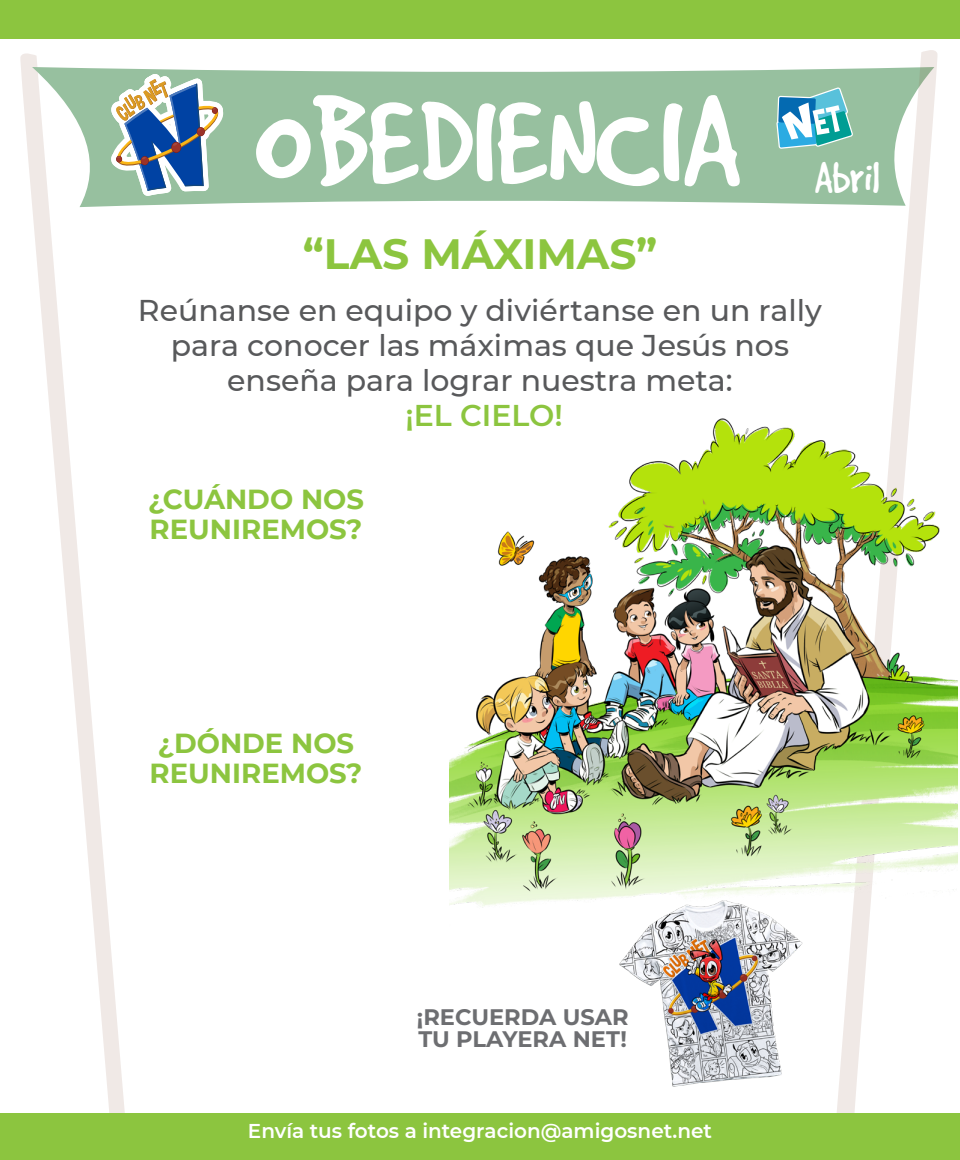
<style>
.page{position:relative;width:960px;height:1160px;background:#fff}
.page>*{position:absolute;margin:0;border:0;box-sizing:border-box;transform-origin:0 0}
.t1{font:142.75px "Good Dog Plain";color:#fff}
.t2{font:48.5px "Good Dog Plain";color:#fff;scale:.9 1}
.t3{font:100 42.5px "Montserrat";color:#8cc53f}
.t4{font:500 30px/35px "Montserrat";color:#58595b;text-align:center}
.t5{font:600 30px "Montserrat";color:#8cc53f}
.t6{font:700 27.5px/30px "Montserrat";color:#8cc53f}
.t7{font:100 22.5px/22.5px "Montserrat";color:#6d6e71}
.t8{font:600 20px "Montserrat";color:#fff}
</style>
<div class="page">
<svg style="left:20px;top:53px;width:105px;height:1060px"></svg>
<svg style="left:32px;top:67px;width:798px;height:140px;background:#a5c8ab"></svg>
<svg style="left:830px;top:50px;width:108px;height:1063px"></svg>
<svg style="left:87px;top:53px;width:144px;height:149px"></svg>
<div style="left:0;top:1113px;width:960px;height:47px;background:#8cc53f"></div>
<div style="left:0;top:0;width:960px;height:39px;background:#8cc53f"></div>
<svg style="left:774px;top:50px;width:81px;height:148px"></svg>
<img style="left:619px;top:934px;width:184px;height:153px">
<img style="left:450px;top:281px;width:508px;height:653px">
<h1 class="t1" style="left:253px;top:72px;width:488px">OBEDIENCIA</h1>
<h3 class="t3" style="left:303px;top:226px;width:356px">“LAS MÁXIMAS”</h3>
<h2 class="t2" style="left:815px;top:154px;width:75px">Abril</h2>
<p class="t4" style="left:138px;top:292px;width:686px">Reúnanse en equipo y diviértanse en un rally para conocer las máximas que Jesús nos enseña para lograr nuestra meta:</p>
<p class="t5" style="left:405px;top:394px;width:159px">¡EL CIELO!</p>
<p class="t6" style="left:148px;top:483px;width:217px">¿CUÁNDO NOS<br>REUNIREMOS?</p>
<p class="t6" style="left:150px;top:727px;width:214px;text-align:center">¿DÓNDE NOS<br>REUNIREMOS?</p>
<p class="t7" style="left:417px;top:1005px;width:213px">¡RECUERDA USAR<br>TU PLAYERA NET!</p>
<p class="t8" style="left:248px;top:1117px;width:466px">Envía tus fotos a integracion@amigosnet.net</p>
</div>
